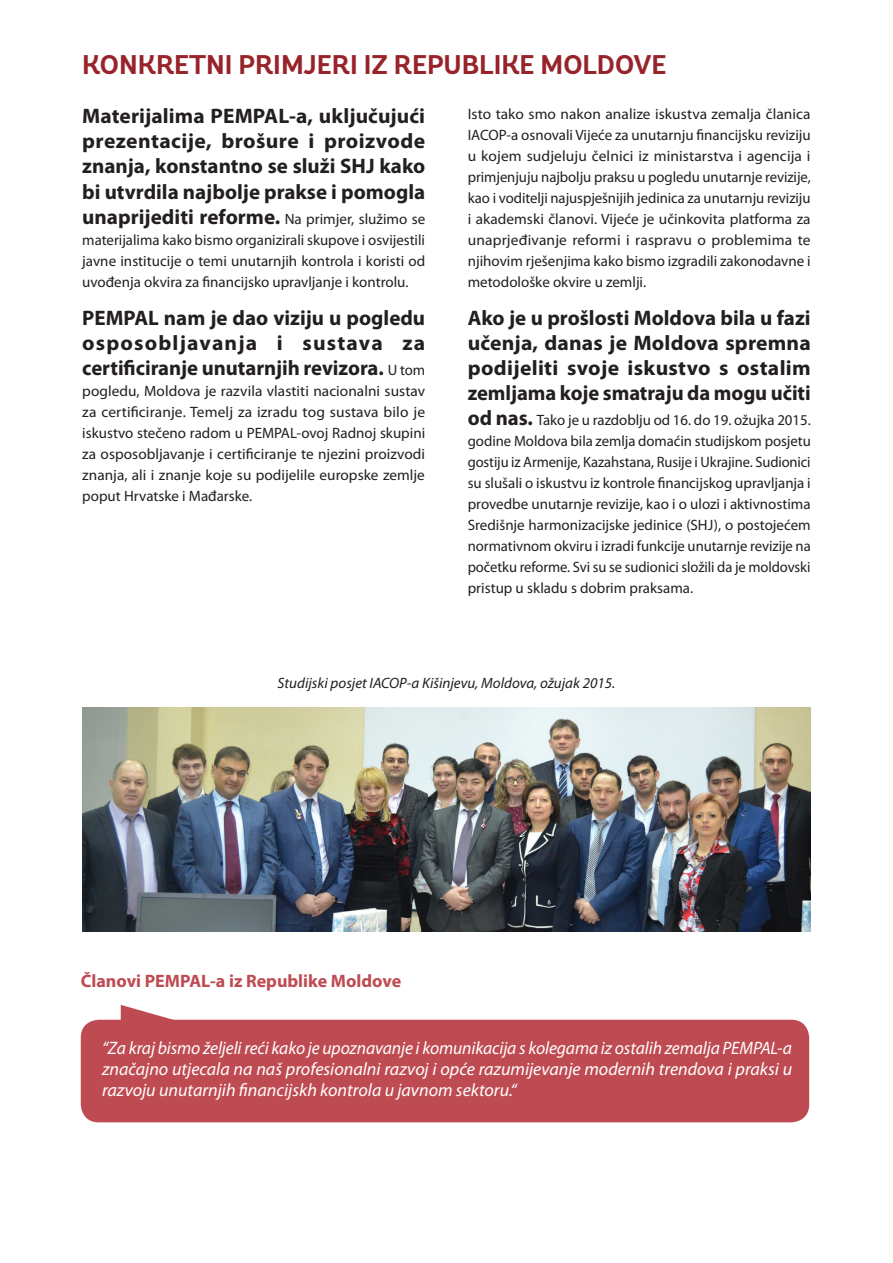
<style>
.page{position:relative;width:893px;height:1263px;background:#fff}
.page>*{position:absolute;margin:0;border:0;box-sizing:border-box;transform-origin:0 0}
.subtitle_level_1_1_1{font:700 27px "Andes";color:#98232a}
.Body_text{font:700 21px/25.2px "Myriad Pro";color:#231f20;text-align:justify}
.quote{font:italic 18px/21px "Myriad Pro";color:#fff;text-align:justify}
.text_box_text{font:700 18px "Myriad Pro";color:#bf4b52}
.Body_text-2{font:15px/21px "Myriad Pro";color:#231f20;text-align:justify}
.Body_text-3{font:italic 15px "Myriad Pro";color:#231f20}
.s1{font-weight:400;font-size:15px}
.s2{font-weight:700;font-size:21px}
</style>
<div class="page">
<div style="left:81px;top:1020px;width:728px;height:102px;background:#bf4b52;border-radius:18px"></div>
<svg style="left:121px;top:1005px;width:101px;height:15px"></svg>
<img style="left:82px;top:708px;width:729px;height:223px">
<p class="subtitle_level_1_1_1" style="left:82px;top:48px;width:586px">KONKRETNI PRIMJERI IZ REPUBLIKE MOLDOVE</p>
<p class="Body_text" style="left:82px;top:103px;width:344px">Materijalima PEMPAL-a, uključujući prezentacije, brošure i proizvode znanja, konstantno se služi SHJ kako bi utvrdila najbolje prakse i pomogla unaprijediti reforme. <span class="s1">Na primjer, služimo se</span></p>
<p class="Body_text-2" style="left:82px;top:229px;width:344px">materijalima kako bismo organizirali skupove i osvijestili javne institucije o temi unutarnjih kontrola i koristi od uvođenja okvira za financijsko upravljanje i kontrolu.</p>
<p class="Body_text" style="left:82px;top:304px;width:344px">PEMPAL nam je dao viziju u pogledu osposobljavanja i sustava za certificiranje unutarnjih revizora. <span class="s1">U tom</span></p>
<p class="Body_text-2" style="left:82px;top:380px;width:344px">pogledu, Moldova je razvila vlastiti nacionalni sustav za certificiranje. Temelj za izradu tog sustava bilo je iskustvo stečeno radom u PEMPAL-ovoj Radnoj skupini za osposobljavanje i certificiranje te njezini proizvodi znanja, ali i znanje koje su podijelile europske zemlje poput Hrvatske i Mađarske.</p>
<p class="Body_text-2" style="left:468px;top:103px;width:344px">Isto tako smo nakon analize iskustva zemalja članica IACOP-a osnovali Vijeće za unutarnju financijsku reviziju u kojem sudjeluju čelnici iz ministarstva i agencija i primjenjuju najbolju praksu u pogledu unutarnje revizije, kao i voditelji najuspješnijih jedinica za unutarnju reviziju i akademski članovi. Vijeće je učinkovita platforma za unaprjeđivanje reformi i raspravu o problemima te njihovim rješenjima kako bismo izgradili zakonodavne i metodološke okvire u zemlji.</p>
<p class="Body_text" style="left:468px;top:304px;width:345px">Ako je u prošlosti Moldova bila u fazi učenja, danas je Moldova spremna podijeliti svoje iskustvo s ostalim zemljama koje smatraju da mogu učiti</p>
<p class="Body_text-2" style="left:468px;top:410px;width:345px"><span class="s2">od nas.</span> Tako je u razdoblju od 16. do 19. ožujka 2015. godine Moldova bila zemlja domaćin studijskom posjetu gostiju iz Armenije, Kazahstana, Rusije i Ukrajine. Sudionici su slušali o iskustvu iz kontrole financijskog upravljanja i provedbe unutarnje revizije, kao i o ulozi i aktivnostima Središnje harmonizacijske jedinice (SHJ), o postojećem normativnom okviru i izradi funkcije unutarnje revizije na početku reforme. Svi su se sudionici složili da je moldovski pristup u skladu s dobrim praksama.</p>
<p class="Body_text-3" style="left:278px;top:674px;width:339px">Studijski posjet IACOP-a Kišinjevu, Moldova, ožujak 2015.</p>
<p class="text_box_text" style="left:81px;top:969px;width:322px">Članovi PEMPAL-a iz Republike Moldove</p>
<p class="quote" style="left:102px;top:1037px;width:692px">“Za kraj bismo željeli reći kako je upoznavanje i komunikacija s kolegama iz ostalih zemalja PEMPAL-a značajno utjecala na naš profesionalni razvoj i opće razumijevanje modernih trendova i praksi u razvoju unutarnjih financijskh kontrola u javnom sektoru.“</p>
</div>
